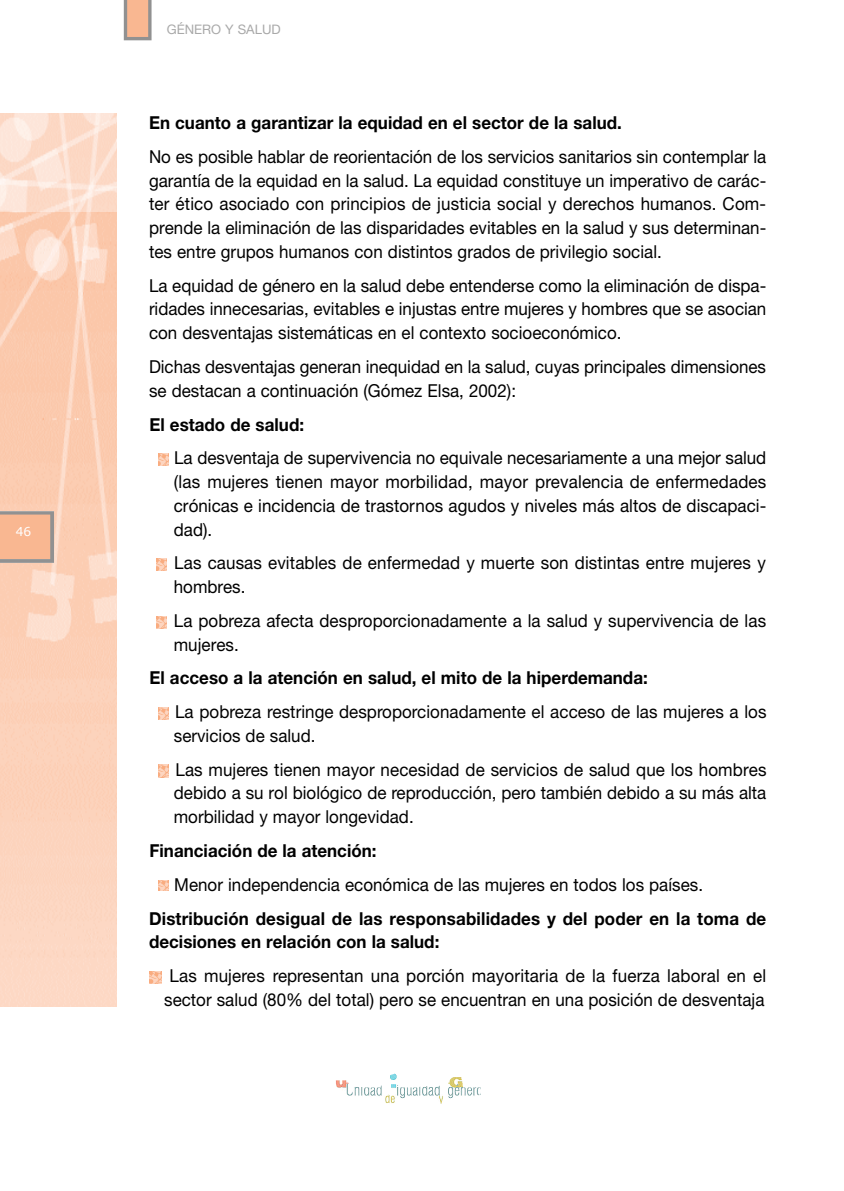
<style>
.page{position:relative;width:844px;height:1191px;background:#fff}
.page>*{position:absolute;margin:0;border:0;box-sizing:border-box;transform-origin:0 0}
.t1{font:17.85px/24px "Helvetica Neue";color:#000;scale:.95 1}
.t2{font:700 17.85px "Helvetica Neue";letter-spacing:.01em;color:#000;scale:.95 1}
.t3{font:13.12px "Helvetica Neue";color:#a9a9a9}
.t4{font:12.25px "Verdana";color:#fff}
.s1{font-weight:700}
</style>
<div class="page">
<img style="left:0;top:212px;width:116px;height:794px">
<img style="left:0;top:114px;width:116px;height:98px">
<svg style="left:149px;top:971px;width:13px;height:13px"></svg>
<svg style="left:158px;top:880px;width:11px;height:11px"></svg>
<svg style="left:158px;top:765px;width:11px;height:12px"></svg>
<svg style="left:158px;top:707px;width:11px;height:12px"></svg>
<svg style="left:156px;top:616px;width:11px;height:12px"></svg>
<svg style="left:156px;top:558px;width:11px;height:13px"></svg>
<svg style="left:158px;top:453px;width:11px;height:13px"></svg>
<svg style="left:0;top:511px;width:54px;height:52px;background:#e4b091"></svg>
<svg style="left:124px;top:0;width:27px;height:40px"></svg>
<img style="left:335px;top:1074px;width:145px;height:29px">
<p class="t4" style="left:16px;top:524px;width:17px">46</p>
<p class="t3" style="left:167px;top:25px;width:116px">GÉNERO Y SALUD</p>
<p class="t1" style="left:149px;top:108px;width:651px;line-height:33.6px"><span class="s1">En cuanto a garantizar la equidad en el sector de la salud.<br></span>No es posible hablar de reorientación de los servicios sanitarios sin contemplar la</p>
<p class="t1" style="left:149px;top:170px;width:651px;text-align:justify">garantía de la equidad en la salud. La equidad constituye un imperativo de carác&shy;ter ético asociado con principios de justicia social y derechos humanos. Com&shy;prende la eliminación de las disparidades evitables en la salud y sus determinan&shy;tes entre grupos humanos con distintos grados de privilegio social.</p>
<p class="t1" style="left:149px;top:275px;width:651px;text-align:justify">La equidad de género en la salud debe entenderse como la eliminación de dispa&shy;ridades innecesarias, evitables e injustas entre mujeres y hombres que se asocian con desventajas sistemáticas en el contexto socioeconómico.</p>
<p class="t1" style="left:149px;top:356px;width:650px">Dichas desventajas generan inequidad en la salud, cuyas principales dimensiones se destacan a continuación (Gómez Elsa, 2002):</p>
<p class="t1" style="left:174px;top:409px;width:624px;line-height:33.6px;text-indent:-25px"><span class="s1">El estado de salud:<br></span>La desventaja de supervivencia no equivale necesariamente a una mejor salud</p>
<p class="t1" style="left:174px;top:472px;width:625px;text-align:justify">(las mujeres tienen mayor morbilidad, mayor prevalencia de enfermedades crónicas e incidencia de trastornos agudos y niveles más altos de discapaci&shy;dad).</p>
<p class="t1" style="left:174px;top:553px;width:624px">Las causas evitables de enfermedad y muerte son distintas entre mujeres y hombres.</p>
<p class="t1" style="left:174px;top:610px;width:624px">La pobreza afecta desproporcionadamente a la salud y supervivencia de las mujeres.</p>
<p class="t1" style="left:175px;top:663px;width:623px;line-height:33.9px;text-indent:-26px"><span class="s1">El acceso a la atención en salud, el mito de la hiperdemanda:<br></span>La pobreza restringe desproporcionadamente el acceso de las mujeres a los</p>
<p class="t1" style="left:174px;top:720px;width:625px;line-height:33.9px">servicios de salud.<br>Las mujeres tienen mayor necesidad de servicios de salud que los hombres</p>
<p class="t1" style="left:174px;top:783px;width:625px">debido a su rol biológico de reproducción, pero también debido a su más alta morbilidad y mayor longevidad.</p>
<p class="t2" style="left:149px;top:844px;width:240px">Financiación de la atención:</p>
<p class="t1" style="left:174px;top:874px;width:558px">Menor independencia económica de las mujeres en todos los países.</p>
<p class="t2" style="left:149px;top:912px;width:651px">Distribución desigual de las responsabilidades y del poder en la toma de</p>
<p class="t1" style="left:169px;top:926px;width:629px;line-height:33.9px;text-indent:-21px"><span class="s1">decisiones en relación con la salud:<br></span>Las mujeres representan una porción mayoritaria de la fuerza laboral en el</p>
<p class="t1" style="left:164px;top:989px;width:633px">sector salud (80% del total) pero se encuentran en una posición de desventaja</p>
</div>
